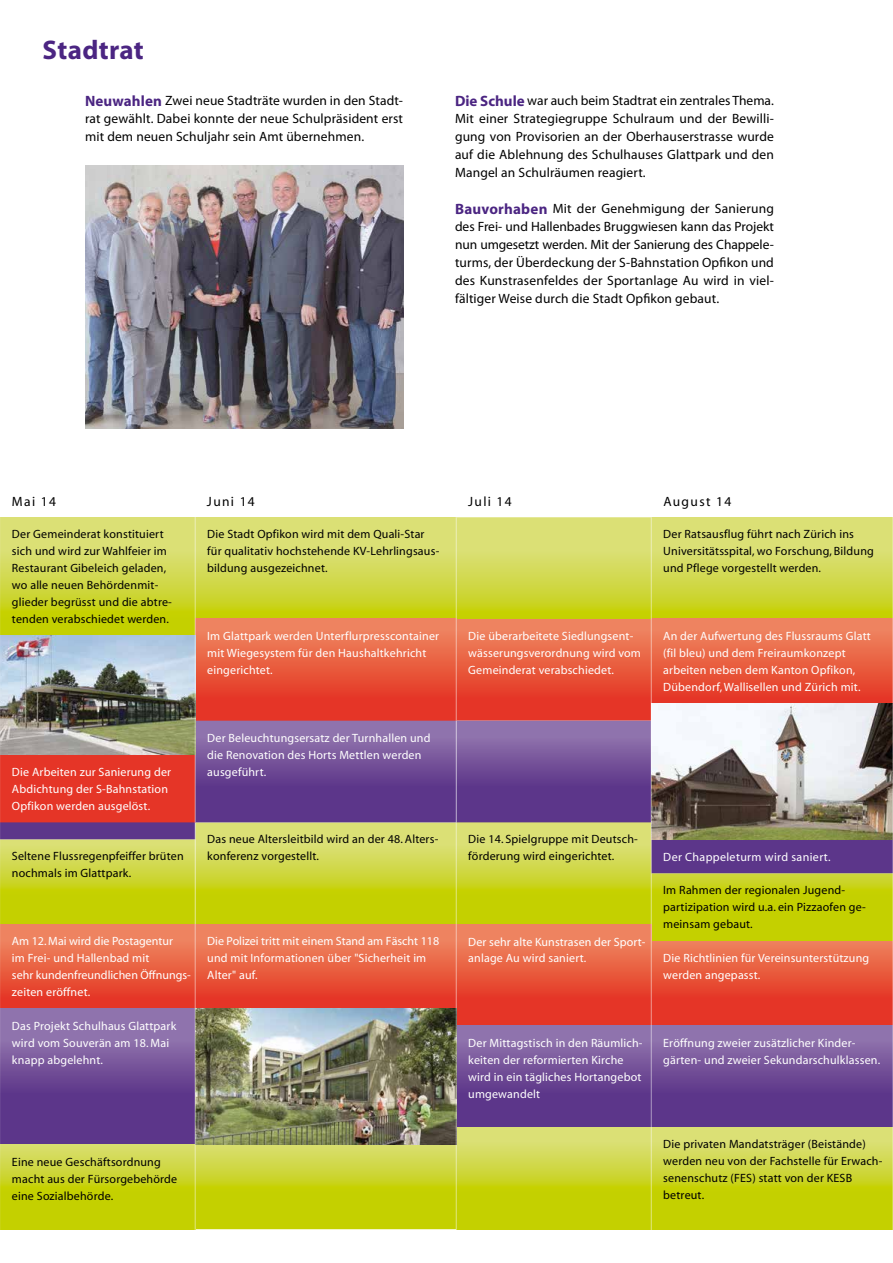
<style>
.page{position:relative;width:893px;height:1263px;background:#fff}
.page>*{position:absolute;margin:0;border:0;box-sizing:border-box;transform-origin:0 0}
.t1{font:700 27px "Myriad";letter-spacing:.015em;color:#4b2582}
.t2{font:13.5px/18px "Myriad Pro";letter-spacing:.01em;color:#000;text-align:justify}
.t3{font:13.5px "Myriad";letter-spacing:.1em;color:#000}
.t4{font:12px/17px "Myriad";letter-spacing:.015em;color:#fff}
.t5{font:12px/17px "Myriad";letter-spacing:.015em;color:#000}
.s1{font-family:"Myriad";font-weight:700;font-size:15px;color:#4b2582}
</style>
<div class="page">
<svg style="left:1px;top:517px;width:194px;height:119px;background:#d0d847"></svg>
<svg style="left:196px;top:517px;width:260px;height:102px;background:#d3d952"></svg>
<svg style="left:457px;top:517px;width:194px;height:102px;background:#d3da51"></svg>
<svg style="left:652px;top:517px;width:240px;height:102px;background:#d3d952"></svg>
<div style="left:0;top:636px;width:195px;height:186px;background:#e53527"></div>
<div style="left:195px;top:619px;width:261px;height:102px;background:linear-gradient(to bottom,#ef8a62,#e3291c)"></div>
<div style="left:456px;top:619px;width:195px;height:102px;background:linear-gradient(to bottom,#ef8a62,#e3291c)"></div>
<svg style="left:652px;top:619px;width:240px;height:85px;background:#e96245"></svg>
<svg style="left:1px;top:839px;width:194px;height:85px;background:#ccd52e"></svg>
<svg style="left:196px;top:822px;width:260px;height:102px;background:#ced639"></svg>
<svg style="left:457px;top:822px;width:194px;height:102px;background:#ced639"></svg>
<svg style="left:652px;top:873px;width:240px;height:68px;background:#c5d00a"></svg>
<div style="left:0;top:924px;width:195px;height:85px;background:linear-gradient(to bottom,#f09169,#e42f1f)"></div>
<div style="left:195px;top:924px;width:261px;height:85px;background:linear-gradient(to bottom,#f09169,#e42f1f)"></div>
<div style="left:456px;top:924px;width:195px;height:102px;background:linear-gradient(to bottom,#ef8d64,#e3261a)"></div>
<div style="left:651px;top:941px;width:242px;height:85px;background:linear-gradient(to bottom,#ed7c56,#e3241a)"></div>
<svg style="left:1px;top:1009px;width:194px;height:135px;background:#714f98"></svg>
<div style="left:456px;top:1026px;width:195px;height:101px;background:linear-gradient(to bottom,#9276ae,#4f2681)"></div>
<div style="left:651px;top:1026px;width:242px;height:101px;background:linear-gradient(to bottom,#9276ae,#4f2681)"></div>
<svg style="left:1px;top:1144px;width:194px;height:85px;background:#cad422"></svg>
<svg style="left:196px;top:1144px;width:260px;height:85px;background:#c9d222"></svg>
<svg style="left:457px;top:1127px;width:194px;height:102px;background:#cdd630"></svg>
<svg style="left:652px;top:1127px;width:240px;height:102px;background:#cdd630"></svg>
<div style="left:0;top:822px;width:195px;height:17px;background:#5c368a"></div>
<div style="left:195px;top:721px;width:261px;height:101px;background:linear-gradient(to bottom,#9376ae,#4e2580)"></div>
<div style="left:456px;top:721px;width:195px;height:101px;background:linear-gradient(to bottom,#9376ae,#4e2580)"></div>
<div style="left:651px;top:721px;width:242px;height:152px;background:#5c368a"></div>
<img style="left:1px;top:636px;width:194px;height:118px">
<img style="left:196px;top:1009px;width:260px;height:135px">
<img style="left:652px;top:704px;width:240px;height:135px">
<hr style="left:0;top:515px;width:1px;height:716px;background:#fff">
<hr style="left:195px;top:515px;width:1px;height:716px;background:#fff">
<hr style="left:456px;top:515px;width:1px;height:716px;background:#fff">
<hr style="left:651px;top:515px;width:1px;height:716px;background:#fff">
<hr style="left:892px;top:515px;width:1px;height:716px;background:#fff">
<img style="left:85px;top:165px;width:318px;height:263px">
<h1 class="t1" style="left:43px;top:36px;width:103px">Stadtrat</h1>
<p class="t2" style="left:85px;top:91px;width:320px"><span class="s1">Neuwahlen</span> Zwei neue Stadträte wurden in den Stadt&shy;rat gewählt. Dabei konnte der neue Schulpräsident erst mit dem neuen Schuljahr sein Amt übernehmen.</p>
<p class="t2" style="left:455px;top:91px;width:320px"><span class="s1">Die Schule</span> war auch beim Stadtrat ein zentrales Thema.<br>Mit einer Strategiegruppe Schulraum und der Bewilli&shy;gung von Provisorien an der Oberhauserstrasse wurde auf die Ablehnung des Schulhauses Glattpark und den Mangel an Schulräumen reagiert.</p>
<p class="t2" style="left:455px;top:199px;width:320px"><span class="s1">Bauvorhaben</span> Mit der Genehmigung der Sanierung des Frei- und Hallenbades Bruggwiesen kann das Projekt nun umgesetzt werden. Mit der Sanierung des Chappele&shy;turms, der Überdeckung der S-Bahnstation Opfikon und des Kunstrasenfeldes der Sportanlage Au wird in viel&shy;fältiger Weise durch die Stadt Opfikon gebaut.</p>
<p class="t3" style="left:12px;top:495px;width:46px">Mai 14</p>
<p class="t3" style="left:207px;top:495px;width:49px">Juni 14</p>
<p class="t3" style="left:468px;top:495px;width:45px">Juli 14</p>
<p class="t3" style="left:663px;top:495px;width:69px">August 14</p>
<p class="t5" style="left:12px;top:526px;width:161px">Der Gemeinderat konstituiert sich und wird zur Wahlfeier im<br>Restaurant Gibeleich geladen, wo alle neuen Behördenmit&shy;glieder begrüsst und die abtre&shy;tenden verabschiedet werden.</p>
<p class="t5" style="left:663px;top:526px;width:212px">Der Ratsausflug führt nach Zürich ins<br>Universitätsspital, wo Forschung, Bildung und Pflege vorgestellt werden.</p>
<p class="t5" style="left:207px;top:526px;width:234px">Die Stadt Opfikon wird mit dem Quali-Star für qualitativ hochstehende KV-Lehrlingsaus&shy;bildung ausgezeichnet.</p>
<p class="t4" style="left:12px;top:764px;width:161px">Die Arbeiten zur Sanierung der<br>Abdichtung der S-Bahnstation<br>Opfikon werden ausgelöst.</p>
<p class="t5" style="left:12px;top:848px;width:173px">Seltene Flussregenpfeiffer brüten nochmals im Glattpark.</p>
<p class="t4" style="left:207px;top:628px;width:233px">Im Glattpark werden Unterflurpresscontainer mit Wiegesystem für den Haushaltkehricht eingerichtet.</p>
<p class="t4" style="left:207px;top:730px;width:225px">Der Beleuchtungsersatz der Turnhallen und die Renovation des Horts Mettlen werden ausgeführt.</p>
<p class="t4" style="left:468px;top:628px;width:174px">Die überarbeitete Siedlungsent&shy;wässerungsverordnung wird vom<br>Gemeinderat verabschiedet.</p>
<p class="t5" style="left:207px;top:831px;width:233px">Das neue Altersleitbild wird an der 48. Alters&shy;konferenz vorgestellt.</p>
<p class="t5" style="left:468px;top:831px;width:171px">Die 14. Spielgruppe mit Deutsch&shy;förderung wird eingerichtet.</p>
<p class="t4" style="left:12px;top:933px;width:180px">Am 12. Mai wird die Postagentur<br>im Frei- und Hallenbad mit<br>sehr kundenfreundlichen Öffnungs&shy;zeiten eröffnet.</p>
<p class="t4" style="left:12px;top:1018px;width:166px">Das Projekt Schulhaus Glattpark wird vom Souverän am 18. Mai knapp abgelehnt.</p>
<p class="t4" style="left:207px;top:933px;width:233px">Die Polizei tritt mit einem Stand am Fäscht 118 und mit Informationen über "Sicherheit im<br>Alter" auf.</p>
<p class="t5" style="left:12px;top:1154px;width:167px">Eine neue Geschäftsordnung macht aus der Fürsorgebehörde eine Sozialbehörde.</p>
<p class="t4" style="left:468px;top:933px;width:179px">Der sehr alte Kunstrasen der Sport&shy;anlage Au wird saniert.</p>
<p class="t4" style="left:468px;top:1035px;width:176px">Der Mittagstisch in den Räumlich&shy;keiten der reformierten Kirche wird in ein tägliches Hortangebot umgewandelt</p>
<p class="t4" style="left:663px;top:628px;width:209px">An der Aufwertung des Flussraums Glatt (fil bleu) und dem Freiraumkonzept arbeiten neben dem Kanton Opfikon, Dübendorf, Wallisellen und Zürich mit.</p>
<p class="t4" style="left:663px;top:848px;width:169px">Der Chappeleturm wird saniert.</p>
<p class="t5" style="left:663px;top:882px;width:204px">Im Rahmen der regionalen Jugend&shy;partizipation wird u.a. ein Pizzaofen ge&shy;meinsam gebaut.</p>
<p class="t4" style="left:663px;top:950px;width:208px">Die Richtlinien für Vereinsunterstützung werden angepasst.</p>
<p class="t4" style="left:663px;top:1035px;width:218px">Eröffnung zweier zusätzlicher Kinder&shy;gärten- und zweier Sekundarschulklassen.</p>
<p class="t5" style="left:663px;top:1136px;width:221px">Die privaten Mandatsträger (Beistände) werden neu von der Fachstelle für Erwach&shy;senenschutz (FES) statt von der KESB betreut.</p>
</div>
